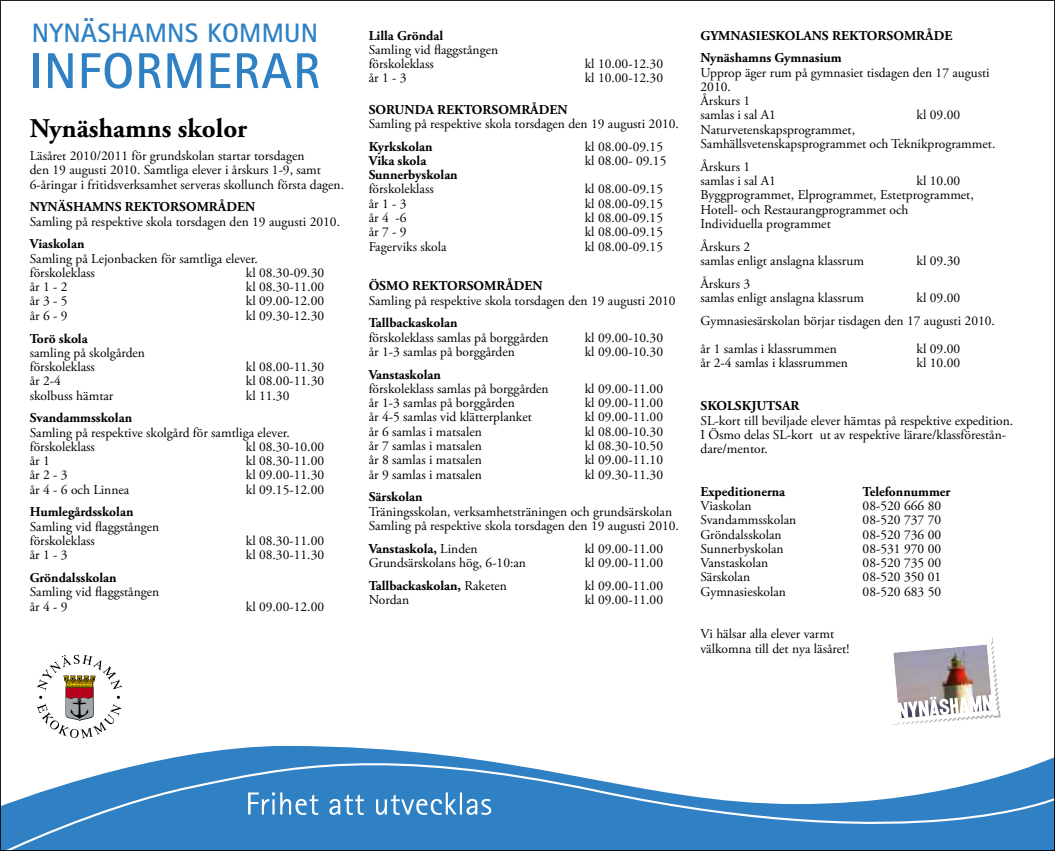
<style>
.page{position:relative;width:1055px;height:851px;background:#fff}
.page>*{position:absolute;margin:0;border:0;box-sizing:border-box;transform-origin:0 0}
.t1{font:50.4px "Rotis Sans Serif Bold OV ZXQTPB";letter-spacing:.025em;color:#3081c4}
.t2{font:700 27px "Adobe Garamond Pro";color:#000}
.t3{font:26.7px "Rotis Sans Serif Bold OV ZXQTPB";letter-spacing:.01em;color:#3081c4}
.t4{font:13.5px/14.2px "Adobe Garamond Pro";color:#000}
.t5{font:700 13.5px/22.8px "Adobe Garamond Pro";color:#000}
.s1{font-weight:400}
</style>
<div class="page">
<svg style="left:2px;top:745px;width:1050px;height:103px;fill:#3081c4"></svg>
<svg style="left:248px;top:792px;width:70px;height:22px"></svg>
<svg style="left:329px;top:794px;width:35px;height:20px"></svg>
<svg style="left:376px;top:792px;width:115px;height:22px"></svg>
<img style="left:893px;top:642px;width:107px;height:83px">
<svg style="left:37px;top:654px;width:85px;height:84px"></svg>
<h3 class="t3" style="left:32px;top:16px;width:288px">NYNÄSHAMNS KOMMUN</h3>
<h1 class="t1" style="left:30px;top:39px;width:292px">iNFORMERAR</h1>
<h2 class="t2" style="left:30px;top:119px;width:219px">Nynäshamns skolor</h2>
<p class="t4" style="left:30px;top:150px;width:316px">Läsåret 2010/2011 för grundskolan startar torsdagen<br>den 19 augusti 2010. Samtliga elever i årskurs 1-9, samt<br>6-åringar i fritidsverksamhet serveras skollunch första dagen.</p>
<p class="t5" style="left:30px;top:197px;width:227px">NYNÄSHAMNS REKTORSOMRÅDEN</p>
<p class="t4" style="left:30px;top:216px;width:312px">Samling på respektive skola torsdagen den 19 augusti 2010.</p>
<p class="t5" style="left:30px;top:234px;width:56px">Viaskolan</p>
<p class="t4" style="left:30px;top:253px;width:230px">Samling på Lejonbacken för samtliga elever. förskoleklass</p>
<p class="t4" style="left:246px;top:267px;width:80px">kl 08.30-09.30</p>
<p class="t4" style="left:30px;top:281px;width:39px">år1-2</p>
<p class="t4" style="left:246px;top:281px;width:80px">kl 08.30-11.00</p>
<p class="t4" style="left:30px;top:295px;width:39px">år3-5</p>
<p class="t4" style="left:246px;top:295px;width:80px">kl 09.00-12.00</p>
<p class="t4" style="left:30px;top:310px;width:39px">år6-9</p>
<p class="t4" style="left:246px;top:310px;width:80px">kl 09.30-12.30</p>
<p class="t5" style="left:30px;top:328px;width:59px">Torö skola</p>
<p class="t4" style="left:30px;top:347px;width:117px">samling på skolgården förskoleklass</p>
<p class="t4" style="left:246px;top:361px;width:80px">kl 08.00-11.30</p>
<p class="t4" style="left:30px;top:375px;width:33px">år 2-4</p>
<p class="t4" style="left:246px;top:375px;width:80px">kl 08.00-11.30</p>
<p class="t4" style="left:30px;top:389px;width:85px">skolbuss hämtar</p>
<p class="t4" style="left:246px;top:389px;width:45px">kl 11.30</p>
<p class="t5" style="left:30px;top:408px;width:104px">Svandammsskolan</p>
<p class="t4" style="left:30px;top:426px;width:261px">Samling på respektive skolgård för samtliga elever. förskoleklass</p>
<p class="t4" style="left:246px;top:441px;width:80px">kl 08.30-10.00</p>
<p class="t4" style="left:30px;top:455px;width:22px">år 1</p>
<p class="t4" style="left:246px;top:455px;width:80px">kl 08.30-11.00</p>
<p class="t4" style="left:30px;top:469px;width:39px">år2-3</p>
<p class="t4" style="left:246px;top:469px;width:80px">kl 09.00-11.30</p>
<p class="t4" style="left:30px;top:483px;width:101px">år 4 - 6 och Linnea</p>
<p class="t4" style="left:246px;top:483px;width:80px">kl 09.15-12.00</p>
<p class="t5" style="left:30px;top:502px;width:105px">Humlegårdsskolan</p>
<p class="t4" style="left:30px;top:520px;width:131px">Samling vid flaggstången förskoleklass</p>
<p class="t4" style="left:246px;top:535px;width:80px">kl 08.30-11.00</p>
<p class="t4" style="left:30px;top:549px;width:39px">år1-3</p>
<p class="t4" style="left:246px;top:549px;width:80px">kl 08.30-11.30</p>
<p class="t5" style="left:30px;top:567px;width:88px">Gröndalsskolan</p>
<p class="t4" style="left:30px;top:586px;width:131px">Samling vid flaggstången år4-9</p>
<p class="t4" style="left:246px;top:600px;width:80px">kl 09.00-12.00</p>
<p class="t5" style="left:369px;top:25px;width:76px">Lilla Gröndal</p>
<p class="t4" style="left:369px;top:44px;width:131px">Samling vid flaggstången förskoleklass</p>
<p class="t4" style="left:585px;top:58px;width:80px">kl 10.00-12.30</p>
<p class="t4" style="left:369px;top:72px;width:39px">år1-3</p>
<p class="t4" style="left:585px;top:72px;width:80px">kl 10.00-12.30</p>
<p class="t5" style="left:369px;top:99px;width:200px">SORUNDA REKTORSOMRÅDEN</p>
<p class="t4" style="left:369px;top:118px;width:312px">Samling på respektive skola torsdagen den 19 augusti 2010.</p>
<p class="t5" style="left:369px;top:136px;width:65px">Kyrkskolan</p>
<p class="t4" style="left:585px;top:141px;width:80px">kl 08.00-09.15</p>
<p class="t5" style="left:369px;top:151px;width:59px">Vika skola</p>
<p class="t4" style="left:585px;top:155px;width:83px">kl 08.00- 09.15</p>
<p class="t5" style="left:369px;top:165px;width:91px">Sunnerbyskolan</p>
<p class="t4" style="left:369px;top:183px;width:67px">förskoleklass</p>
<p class="t4" style="left:585px;top:183px;width:80px">kl 08.00-09.15</p>
<p class="t4" style="left:369px;top:198px;width:39px">år1-3</p>
<p class="t4" style="left:585px;top:198px;width:80px">kl 08.00-09.15</p>
<p class="t4" style="left:369px;top:212px;width:39px">år 4 -6</p>
<p class="t4" style="left:585px;top:212px;width:80px">kl 08.00-09.15</p>
<p class="t4" style="left:369px;top:226px;width:39px">år7-9</p>
<p class="t4" style="left:585px;top:226px;width:80px">kl 08.00-09.15</p>
<p class="t4" style="left:369px;top:240px;width:79px">Fagerviks skola</p>
<p class="t4" style="left:585px;top:240px;width:80px">kl 08.00-09.15</p>
<p class="t5" style="left:369px;top:276px;width:175px">ÖSMO REKTORSOMRÅDEN</p>
<p class="t4" style="left:369px;top:295px;width:308px">Samling på respektive skola torsdagen den 19 augusti 2010</p>
<p class="t5" style="left:369px;top:313px;width:90px">Tallbackaskolan</p>
<p class="t4" style="left:369px;top:332px;width:181px">förskoleklass samlas på borggården</p>
<p class="t4" style="left:585px;top:332px;width:80px">kl 09.00-10.30</p>
<p class="t4" style="left:369px;top:346px;width:148px">år 1-3 samlas på borggården</p>
<p class="t4" style="left:585px;top:346px;width:80px">kl 09.00-10.30</p>
<p class="t5" style="left:369px;top:364px;width:74px">Vanstaskolan</p>
<p class="t4" style="left:369px;top:383px;width:181px">förskoleklass samlas på borggården</p>
<p class="t4" style="left:585px;top:383px;width:80px">kl 09.00-11.00</p>
<p class="t4" style="left:369px;top:397px;width:148px">år 1-3 samlas på borggården</p>
<p class="t4" style="left:585px;top:397px;width:80px">kl 09.00-11.00</p>
<p class="t4" style="left:369px;top:411px;width:165px">år 4-5 samlas vid klätterplanket</p>
<p class="t4" style="left:585px;top:411px;width:80px">kl 09.00-11.00</p>
<p class="t4" style="left:369px;top:426px;width:115px">år 6 samlas i matsalen</p>
<p class="t4" style="left:585px;top:426px;width:80px">kl 08.00-10.30</p>
<p class="t4" style="left:369px;top:440px;width:115px">år 7 samlas i matsalen</p>
<p class="t4" style="left:585px;top:440px;width:80px">kl 08.30-10.50</p>
<p class="t4" style="left:369px;top:454px;width:115px">år 8 samlas i matsalen</p>
<p class="t4" style="left:585px;top:454px;width:80px">kl 09.00-11.10</p>
<p class="t4" style="left:369px;top:468px;width:115px">år 9 samlas i matsalen</p>
<p class="t4" style="left:585px;top:468px;width:80px">kl 09.30-11.30</p>
<p class="t5" style="left:369px;top:487px;width:55px">Särskolan</p>
<p class="t4" style="left:369px;top:505px;width:312px">Träningsskolan, verksamhetsträningen och grundsärskolan<br>Samling på respektive skola torsdagen den 19 augusti 2010.</p>
<p class="t5" style="left:369px;top:538px;width:110px">Vanstaskola, <span class="s1">Linden</span></p>
<p class="t4" style="left:585px;top:542px;width:80px">kl 09.00-11.00</p>
<p class="t4" style="left:369px;top:557px;width:159px">Grundsärskolans hög, 6-10:an</p>
<p class="t4" style="left:585px;top:557px;width:80px">kl 09.00-11.00</p>
<p class="t5" style="left:369px;top:575px;width:140px">Tallbackaskolan, <span class="s1">Raketen</span></p>
<p class="t4" style="left:585px;top:579px;width:80px">kl 09.00-11.00</p>
<p class="t4" style="left:369px;top:594px;width:42px">Nordan</p>
<p class="t4" style="left:585px;top:594px;width:80px">kl 09.00-11.00</p>
<p class="t5" style="left:700px;top:25px;width:253px">GYMNASIESKOLANS REKTORSOMRÅDE<br>Nynäshamns Gymnasium</p>
<p class="t4" style="left:700px;top:67px;width:291px">Upprop äger rum på gymnasiet tisdagen den 17 augusti<br>2010.<br>Årskurs 1<br>samlas i sal A1</p>
<p class="t4" style="left:916px;top:110px;width:45px">kl 09.00</p>
<p class="t4" style="left:700px;top:124px;width:296px">Naturvetenskapsprogrammet,<br>Samhällsvetenskapsprogrammet och Teknikprogrammet.</p>
<p class="t4" style="left:700px;top:161px;width:77px">Årskurs 1 samlas i sal A1</p>
<p class="t4" style="left:700px;top:175px;width:275px;text-indent:216px">kl 10.00<br>Byggprogrammet, Elprogrammet, Estetprogrammet,<br>Hotell- och Restaurangprogrammet och<br>Individuella programmet</p>
<p class="t4" style="left:700px;top:241px;width:165px">Årskurs 2<br>samlas enligt anslagna klassrum</p>
<p class="t4" style="left:916px;top:255px;width:45px">kl 09.30</p>
<p class="t4" style="left:700px;top:278px;width:165px">Årskurs 3<br>samlas enligt anslagna klassrum</p>
<p class="t4" style="left:700px;top:288px;width:296px;line-height:22.8px;text-indent:216px">kl 09.00<br>Gymnasiesärskolan börjar tisdagen den 17 augusti 2010.</p>
<p class="t4" style="left:700px;top:343px;width:138px">år 1 samlas i klassrummen</p>
<p class="t4" style="left:916px;top:343px;width:45px">kl 09.00</p>
<p class="t4" style="left:700px;top:357px;width:149px">år 2-4 samlas i klassrummen</p>
<p class="t4" style="left:916px;top:357px;width:45px">kl 10.00</p>
<p class="t5" style="left:700px;top:396px;width:100px">SKOLSKJUTSAR</p>
<p class="t4" style="left:700px;top:414px;width:314px">SL-kort till beviljade elever hämtas på respektive expedition.<br>I Ösmo delas SL-kort ut av respektive lärare/klassförestån&shy;dare/mentor.</p>
<p class="t5" style="left:700px;top:481px;width:86px">Expeditionerna</p>
<p class="t5" style="left:862px;top:481px;width:89px">Telefonnummer</p>
<p class="t4" style="left:700px;top:500px;width:53px">Viaskolan</p>
<p class="t4" style="left:862px;top:500px;width:80px">08-520 666 80</p>
<p class="t4" style="left:700px;top:514px;width:97px">Svandammsskolan</p>
<p class="t4" style="left:862px;top:514px;width:80px">08-520 737 70</p>
<p class="t4" style="left:700px;top:528px;width:83px">Gröndalsskolan</p>
<p class="t4" style="left:862px;top:528px;width:80px">08-520 736 00</p>
<p class="t4" style="left:700px;top:543px;width:85px">Sunnerbyskolan</p>
<p class="t4" style="left:862px;top:543px;width:80px">08-531 970 00</p>
<p class="t4" style="left:700px;top:557px;width:69px">Vanstaskolan</p>
<p class="t4" style="left:862px;top:557px;width:80px">08-520 735 00</p>
<p class="t4" style="left:700px;top:571px;width:51px">Särskolan</p>
<p class="t4" style="left:862px;top:571px;width:80px">08-520 350 01</p>
<p class="t4" style="left:700px;top:585px;width:87px">Gymnasieskolan</p>
<p class="t4" style="left:862px;top:585px;width:80px">08-520 683 50</p>
<p class="t4" style="left:700px;top:628px;width:150px">Vi hälsar alla elever varmt välkomna till det nya läsåret!</p>
</div>
